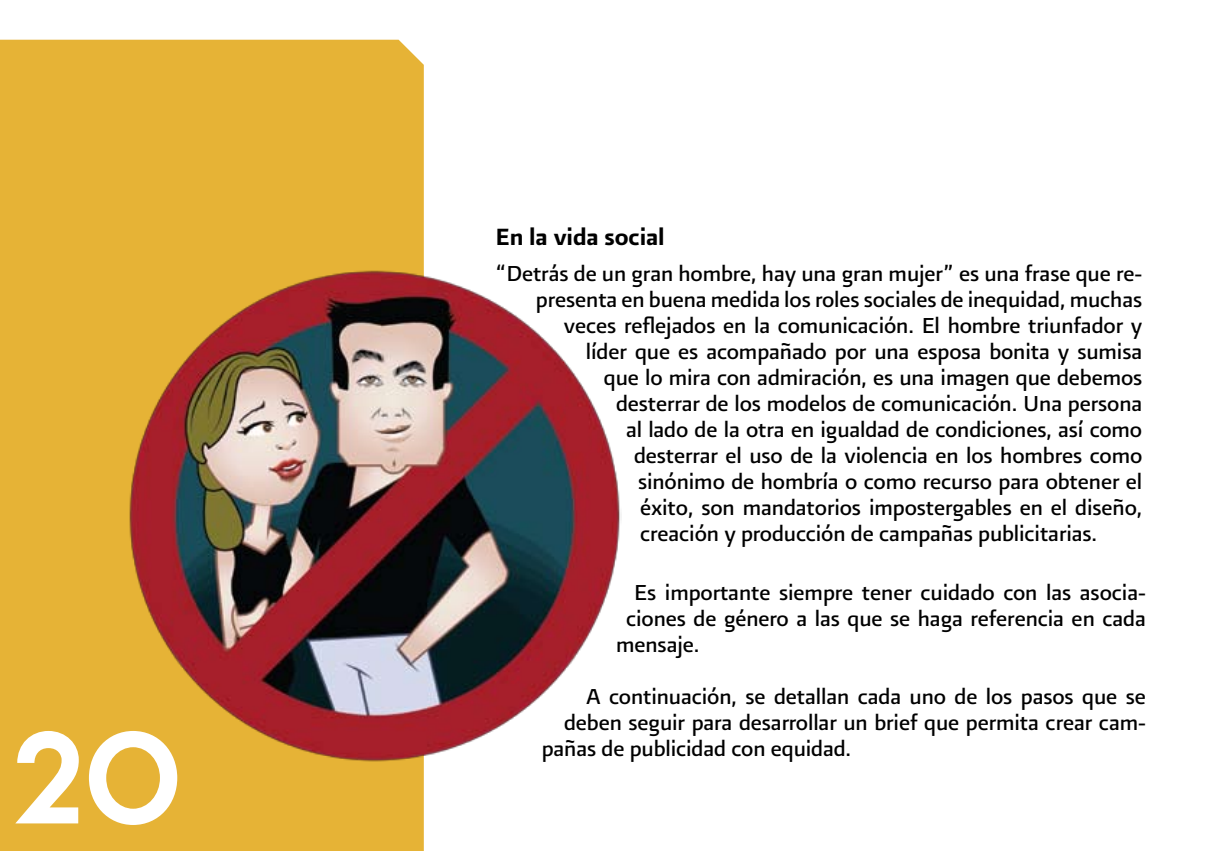
<style>
.page{position:relative;width:1231px;height:851px;background:#fff}
.page>*{position:absolute;margin:0;border:0;box-sizing:border-box;transform-origin:0 0}
.t1{font:130px "Chalet New York Nineteen Seventy";color:#fff}
.t2{font:28px "Presidencia Firme";letter-spacing:-.005em;color:#000}
.t3{font:26px "Presidencia Base";letter-spacing:-.005em;color:#000}
</style>
<div class="page">
<div style="left:0;top:40px;width:424px;height:810px;background:#e6b336"></div>
<img style="left:127px;top:268px;width:494px;height:494px">
<h1 class="t1" style="left:14px;top:698px;width:169px">20</h1>
<p class="t2" style="left:495px;top:221px;width:171px">En la vida social</p>
<p class="t3" style="left:495px;top:258px;width:648px">“Detrás de un gran hombre, hay una gran mujer” es una frase que re-</p>
<p class="t3" style="left:536px;top:284px;width:607px">presenta en buena medida los roles sociales de inequidad, muchas</p>
<p class="t3" style="left:564px;top:310px;width:579px">veces reflejados en la comunicación. El hombre triunfador y</p>
<p class="t3" style="left:586px;top:336px;width:557px">líder que es acompañado por una esposa bonita y sumisa</p>
<p class="t3" style="left:604px;top:362px;width:540px">que lo mira con admiración, es una imagen que debemos</p>
<p class="t3" style="left:616px;top:388px;width:528px">desterrar de los modelos de comunicación. Una persona</p>
<p class="t3" style="left:626px;top:414px;width:517px">al lado de la otra en igualdad de condiciones, así como</p>
<p class="t3" style="left:634px;top:440px;width:509px">desterrar el uso de la violencia en los hombres como</p>
<p class="t3" style="left:638px;top:466px;width:506px">sinónimo de hombría o como recurso para obtener el</p>
<p class="t3" style="left:640px;top:492px;width:504px">éxito, son mandatorios impostergables en el diseño,</p>
<p class="t3" style="left:640px;top:518px;width:458px">creación y producción de campañas publicitarias.</p>
<p class="t3" style="left:634px;top:577px;width:513px">Es importante siempre tener cuidado con las asocia-</p>
<p class="t3" style="left:626px;top:603px;width:521px">ciones de género a las que se haga referencia en cada</p>
<p class="t3" style="left:616px;top:629px;width:85px">mensaje.</p>
<p class="t3" style="left:586px;top:681px;width:561px">A continuación, se detallan cada uno de los pasos que se</p>
<p class="t3" style="left:564px;top:707px;width:583px">deben seguir para desarrollar un brief que permita crear cam-</p>
<p class="t3" style="left:541px;top:733px;width:311px">pañas de publicidad con equidad.</p>
</div>
